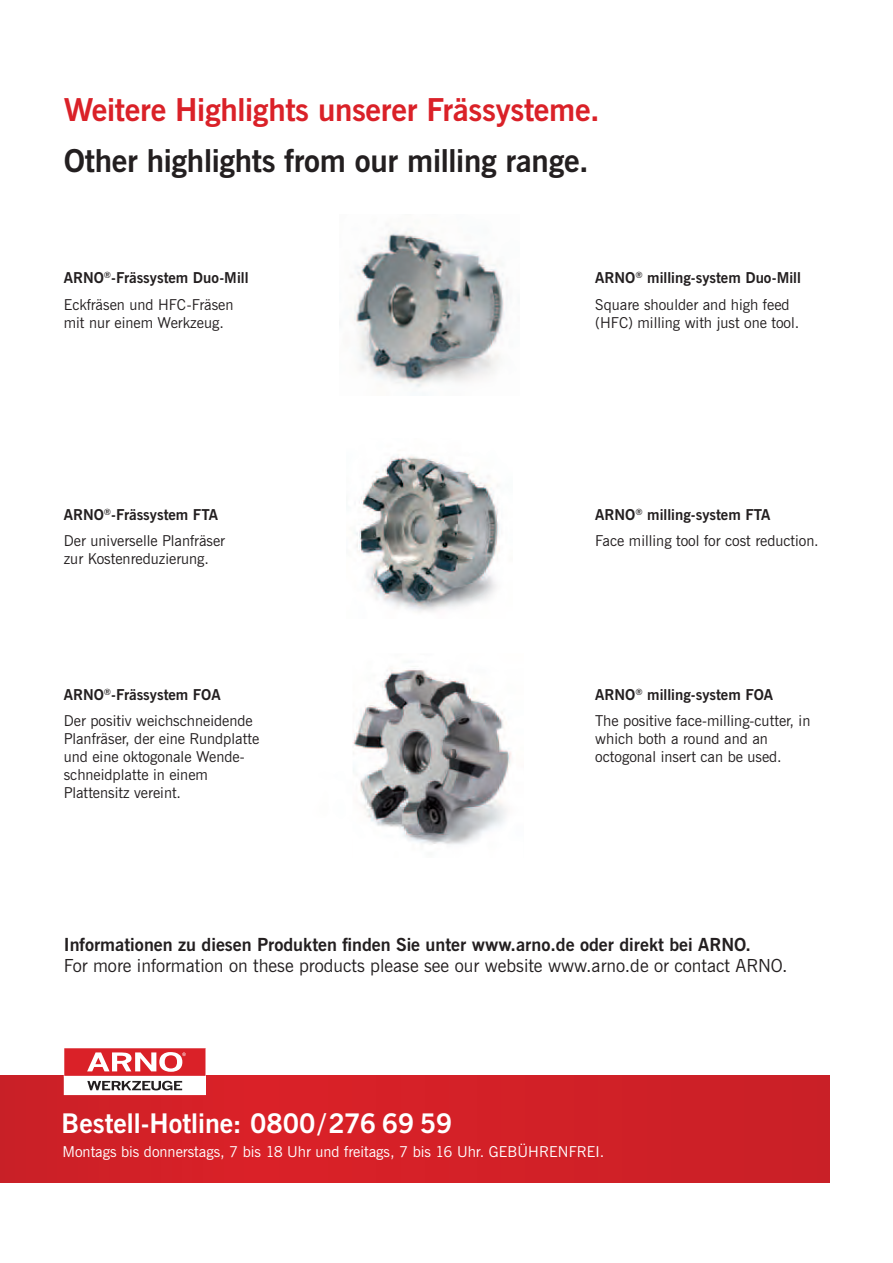
<style>
.page{position:relative;width:893px;height:1263px;background:#fff}
.page>*{position:absolute;margin:0;border:0;box-sizing:border-box;transform-origin:0 0}
.t1{font:700 31.5px "News Gothic";letter-spacing:-.01em;color:#da2128}
.t2{font:700 31.5px "News Gothic";letter-spacing:-.01em;color:#231f20}
.t3{font:700 27px "News Gothic";color:#fff}
.t4{font:18px "News Gothic";color:#231f20}
.t5{font:700 18px "News Gothic";color:#231f20}
.t6{font:15px/26.5px "News Gothic";color:#231f20}
.t7{font:700 15px/26.5px "News Gothic";color:#231f20}
.t8{font:15px "News Gothic";color:#fff}
.s1{font-weight:400}
.s2{font-weight:700}
</style>
<div class="page">
<div style="left:0;top:1076px;width:829px;height:106px;background:#d22027"></div>
<svg style="left:64px;top:1048px;width:142px;height:47px;background:#df8d90"></svg>
<img style="left:354px;top:455px;width:146px;height:157px">
<img style="left:350px;top:229px;width:158px;height:159px">
<img style="left:353px;top:668px;width:158px;height:177px">
<svg style="left:448px;top:750px;width:7px;height:8px"></svg>
<h1 class="t1" style="left:64px;top:88px;width:538px">Weitere Highlights unserer Frässysteme.</h1>
<h1 class="t2" style="left:64px;top:140px;width:527px">Other highlights from our milling range.</h1>
<p class="t7" style="left:64px;top:265px;width:186px">ARNO<sup>®</sup>-Frässystem Duo-Mill <span class="s1">eckfräsen und hfC-fräsen</span></p>
<p class="t6" style="left:64px;top:309px;width:162px">mit nur einem Werkzeug.</p>
<p class="t6" style="left:64px;top:501px;width:163px"><span class="s2">ARNO</span><sup>®</sup><span class="s2">-Frässystem FTA<br></span>Der universelle Planfräser</p>
<p class="t6" style="left:64px;top:546px;width:147px">zur Kostenreduzierung.</p>
<p class="t6" style="left:64px;top:681px;width:190px"><span class="s2">ARNO</span><sup>®</sup><span class="s2">-Frässystem FOA<br></span>Der positiv weichschneidende</p>
<p class="t6" style="left:64px;top:730px;width:197px;line-height:18px">Planfräser, der eine rundplatte und eine oktogonale Wende&shy;schneidplatte in einem<br>Plattensitz vereint.</p>
<p class="t7" style="left:595px;top:265px;width:207px">ARNO<sup>®</sup> milling-system Duo-Mill<br><span class="s1">Square shoulder and high feed</span></p>
<p class="t6" style="left:595px;top:309px;width:206px">(hfC) milling with just one tool.</p>
<p class="t6" style="left:595px;top:501px;width:225px"><span class="s2">ARNO</span><sup>®</sup> <span class="s2">milling-system FTA<br></span>face milling tool for cost reduction.</p>
<p class="t6" style="left:595px;top:681px;width:217px"><span class="s2">ARNO</span><sup>®</sup> <span class="s2">milling-system FOA<br></span>The positive face-milling-cutter, in</p>
<p class="t6" style="left:595px;top:730px;width:188px;line-height:18px">which both a round and an octogonal insert can be used.</p>
<p class="t5" style="left:64px;top:932px;width:689px">Informationen zu diesen Produkten finden Sie unter www.arno.de oder direkt bei ARNO.</p>
<p class="t4" style="left:64px;top:954px;width:725px">for more information on these products please see our website www.arno.de or contact ArnO.</p>
<h2 class="t3" style="left:62px;top:1105px;width:392px">Bestell-Hotline: 0800 / 276 69 59</h2>
<p class="t8" style="left:63px;top:1142px;width:543px">Montags bis donnerstags, 7 bis 18 Uhr und freitags, 7 bis 16 Uhr. Gebührenfrei.</p>
</div>
